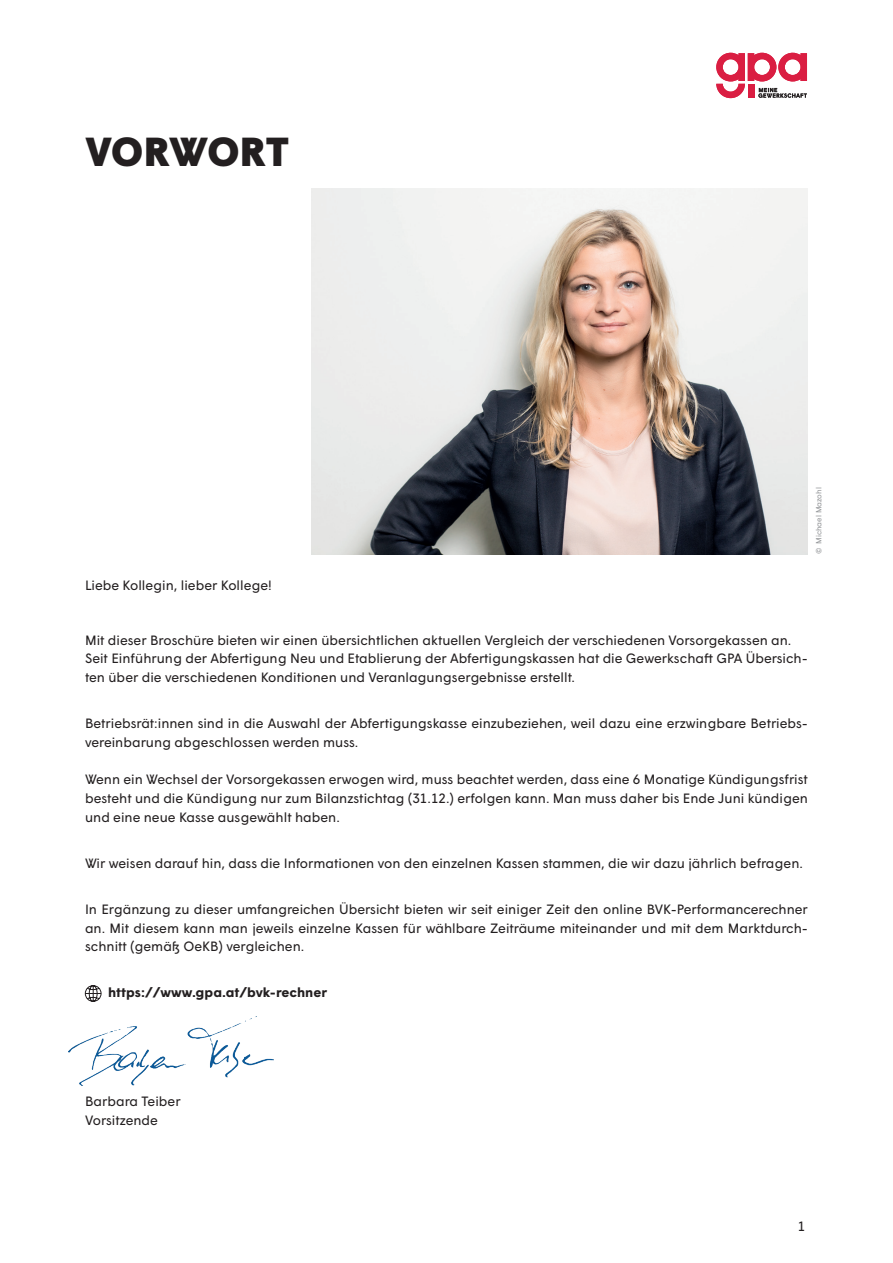
<style>
.page{position:relative;width:893px;height:1263px;background:#fff}
.page>*{position:absolute;margin:0;border:0;box-sizing:border-box;transform-origin:0 0}
.t1{font:900 40.5px "Wigrum";letter-spacing:-.02em;color:#231f20}
.t2{font:13.5px/18.8px "Wigrum";color:#231f20}
.t3{font:700 13.5px "Wigrum";color:#231f20}
.t4{font:7.65px "Wigrum";color:#939598}
</style>
<div class="page">
<svg style="left:716px;top:53px;width:91px;height:45px"></svg>
<svg style="left:85px;top:985px;width:17px;height:17px"></svg>
<img style="left:68px;top:1016px;width:205px;height:69px">
<img style="left:311px;top:189px;width:497px;height:365px">
<h1 class="t1" style="left:85px;top:121px;width:205px">VORWORT</h1>
<p class="t2" style="left:85px;top:575px;width:188px">Liebe Kollegin, lieber Kollege!</p>
<p class="t4" style="left:813px;top:554px;width:68px;rotate:-90deg">© Michael Mazohl</p>
<p class="t2" style="left:85px;top:629px;width:724px">Mit dieser Broschüre bieten wir einen übersichtlichen aktuellen Vergleich der verschiedenen Vorsorgekassen an.<br>Seit Einführung der Abfertigung Neu und Etablierung der Abfertigungskassen hat die Gewerkschaft GPA Übersich&shy;ten über die verschiedenen Konditionen und Veranlagungsergebnisse erstellt.</p>
<p class="t2" style="left:85px;top:713px;width:724px">Betriebsrät:innen sind in die Auswahl der Abfertigungskasse einzubeziehen, weil dazu eine erzwingbare Betriebs&shy;vereinbarung abgeschlossen werden muss.</p>
<p class="t2" style="left:85px;top:769px;width:724px;text-align:justify">Wenn ein Wechsel der Vorsorgekassen erwogen wird, muss beachtet werden, dass eine 6 Monatige Kündigungsfrist besteht und die Kündigung nur zum Bilanzstichtag (31.12.) erfolgen kann. Man muss daher bis Ende Juni kündigen und eine neue Kasse ausgewählt haben.</p>
<p class="t2" style="left:85px;top:853px;width:719px">Wir weisen darauf hin, dass die Informationen von den einzelnen Kassen stammen, die wir dazu jährlich befragen.</p>
<p class="t2" style="left:85px;top:899px;width:724px;text-align:justify">In Ergänzung zu dieser umfangreichen Übersicht bieten wir seit einiger Zeit den online BVK-Performancerechner an. Mit diesem kann man jeweils einzelne Kassen für wählbare Zeiträume miteinander und mit dem Marktdurch&shy;schnitt (gemäß OeKB) vergleichen.</p>
<p class="t3" style="left:108px;top:982px;width:221px">https://www.gpa.at/bvk-rechner</p>
<p class="t2" style="left:85px;top:1091px;width:97px">Barbara Teiber<br>Vorsitzende</p>
<p class="t2" style="left:798px;top:1216px;width:9px">1</p>
</div>
